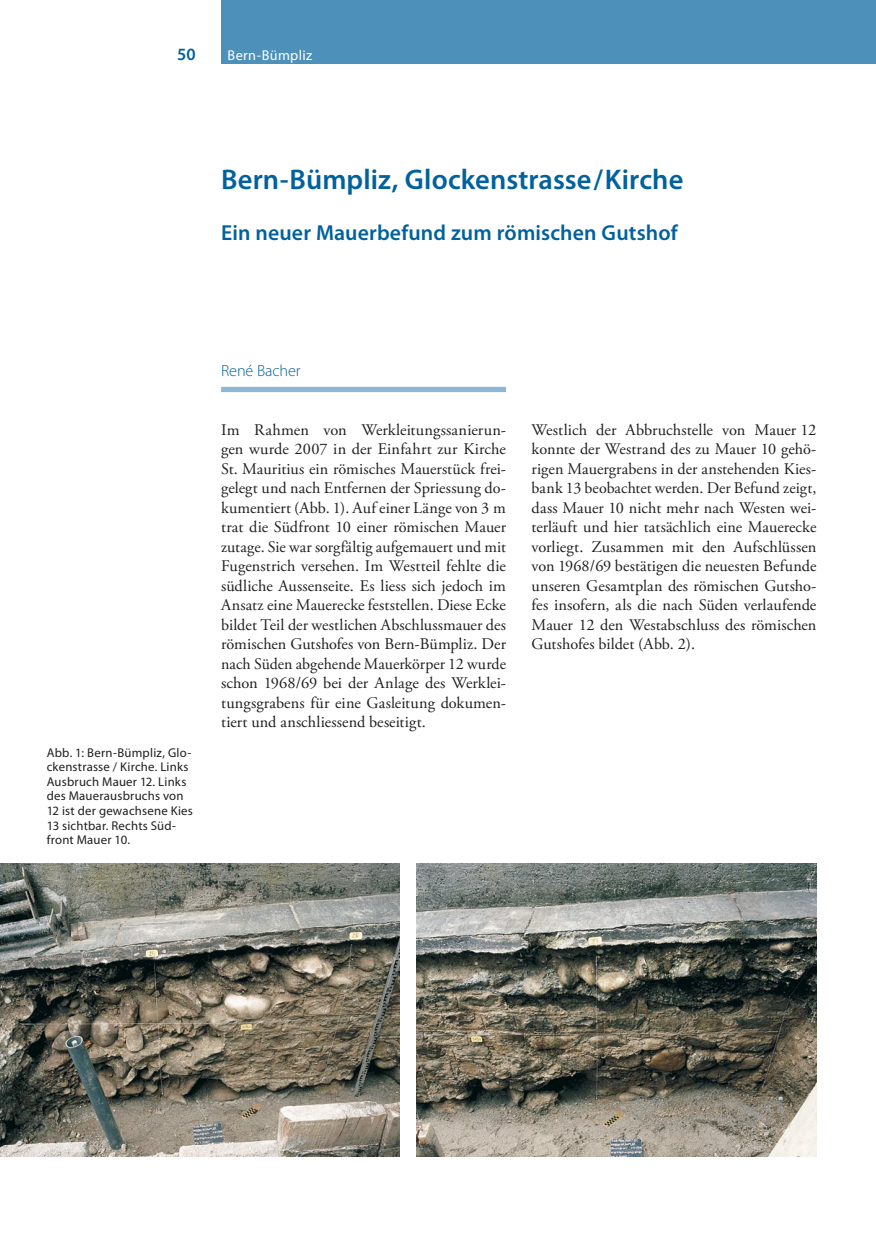
<style>
.page{position:relative;width:876px;height:1242px;background:#fff}
.page>*{position:absolute;margin:0;border:0;box-sizing:border-box;transform-origin:0 0}
.t1{font:600 28.5px "Myriad Pro";letter-spacing:.005em;color:#00619d}
.t2{font:600 21.75px "Myriad Pro";letter-spacing:.005em;color:#00619d}
.t3{font:600 17.25px "Myriad Pro";color:#00619d}
.t4{font:16.2px/19.5px "Adobe Garamond Pro";letter-spacing:.005em;color:#1f1e21;text-align:justify}
.t5{font:300 16.2px "Myriad Pro";letter-spacing:-.005em;color:#00619d}
.t6{font:600 15px "Myriad Pro";letter-spacing:.025em;color:#fff}
.t7{font:14.25px "Myriad Pro";letter-spacing:.025em;color:#fff}
.t8{font:12.75px/14.7px "Myriad Pro";letter-spacing:.02em;color:#1f1e21}
</style>
<div class="page">
<div style="left:221px;top:0;width:655px;height:64px;background:#4d90ba"></div>
<div style="left:221px;top:387px;width:285px;height:5px;background:#8cb8d3"></div>
<img style="left:0;top:864px;width:400px;height:292px">
<img style="left:417px;top:864px;width:399px;height:292px">
<p class="t3" style="left:177px;top:44px;width:20px">50</p>
<p class="t6" style="left:225px;top:46px;width:92px">Fundberichte</p>
<p class="t7" style="left:228px;top:47px;width:86px">Bern-Bümpliz</p>
<h1 class="t1" style="left:221px;top:164px;width:464px">Bern-Bümpliz, Glockenstrasse / Kirche</h1>
<h2 class="t2" style="left:221px;top:220px;width:458px">Ein neuer Mauerbefund zum römischen Gutshof</h2>
<p class="t5" style="left:221px;top:362px;width:81px">René Bacher</p>
<p class="t8" style="left:47px;top:745px;width:148px">Abb. 1: Bern-Bümpliz, Glo&shy;ckenstrasse / Kirche. Links<br>Ausbruch Mauer 12. Links des Mauerausbruchs von<br>12 ist der gewachsene Kies<br>13 sichtbar. Rechts Süd&shy;front Mauer 10.</p>
<p class="t4" style="left:221px;top:420px;width:286px">Im Rahmen von Werkleitungssanierun&shy;gen wurde 2007 in der Einfahrt zur Kirche St. Mauritius ein römisches Mauerstück frei&shy;gelegt und nach Entfernen der Spriessung do&shy;kumentiert (Abb. 1). Auf einer Länge von 3 m trat die Südfront 10 einer römischen Mauer zutage. Sie war sorgfältig aufgemauert und mit Fugenstrich versehen. Im Westteil fehlte die südliche Aussenseite. Es liess sich jedoch im Ansatz eine Mauerecke feststellen. Diese Ecke bildet Teil der westlichen Abschlussmauer des römischen Gutshofes von Bern-Bümpliz. Der nach Süden abgehende Mauerkörper 12 wurde schon 1968/69 bei der Anlage des Werklei&shy;tungsgrabens für eine Gasleitung dokumen&shy;tiert und anschliessend beseitigt.</p>
<p class="t4" style="left:531px;top:420px;width:286px">Westlich der Abbruchstelle von Mauer 12 konnte der Westrand des zu Mauer 10 gehö&shy;rigen Mauergrabens in der anstehenden Kies&shy;bank 13 beobachtet werden. Der Befund zeigt, dass Mauer 10 nicht mehr nach Westen wei&shy;terläuft und hier tatsächlich eine Mauerecke vorliegt. Zusammen mit den Aufschlüssen von 1968/69 bestätigen die neuesten Befunde unseren Gesamtplan des römischen Gutsho&shy;fes insofern, als die nach Süden verlaufende Mauer 12 den Westabschluss des römischen Gutshofes bildet (Abb. 2).</p>
</div>
